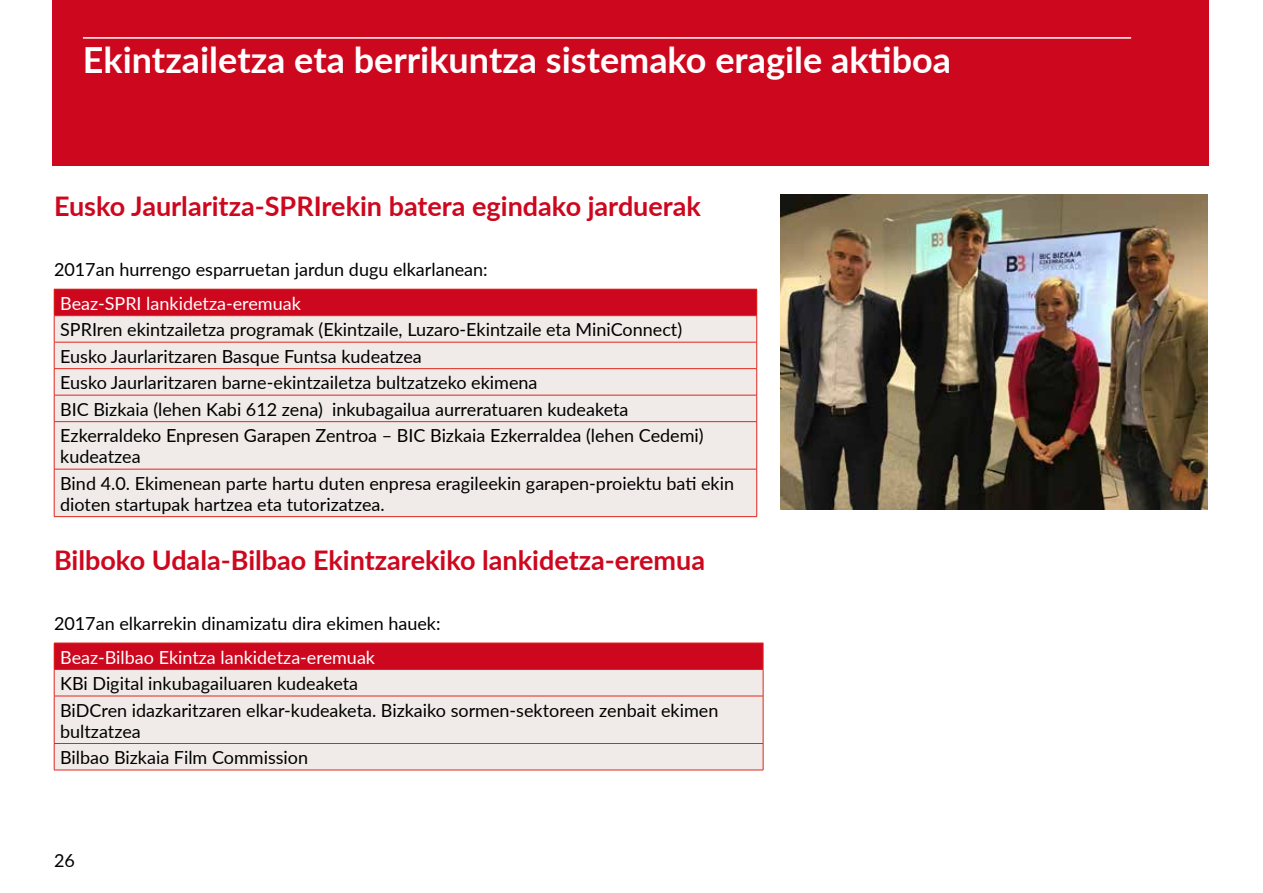
<style>
.page{position:relative;width:1263px;height:893px;background:#fff}
.page>*{position:absolute;margin:0;border:0;box-sizing:border-box;transform-origin:0 0}
.t1{font:700 36px "Lato";color:#fff}
.t2{font:700 27px "Lato";color:#cd071e}
.t3{font:18px/26.5px "Lato";color:#000}
.t4{font:18px "Lato";color:#fff}
</style>
<div class="page">
<img style="left:780px;top:194px;width:427px;height:315px">
<div style="left:53px;top:0;width:1156px;height:166px;background:#cd071e"></div>
<hr style="left:83px;top:37px;width:1048px;height:2px;background:#fff">
<div style="left:54px;top:289px;width:703px;height:27px;background:#cd071e"></div>
<div style="left:55px;top:316px;width:701px;height:200px;background:#f0ebe9"></div>
<hr style="left:54px;top:289px;width:703px;height:1px;background:#e1251b">
<hr style="left:54px;top:315px;width:703px;height:1px;background:#e1251b">
<hr style="left:54px;top:342px;width:703px;height:1px;background:#e1251b">
<hr style="left:54px;top:368px;width:703px;height:1px;background:#e1251b">
<hr style="left:54px;top:395px;width:703px;height:1px;background:#e1251b">
<svg style="left:54px;top:290px;width:1px;height:131px"></svg>
<svg style="left:756px;top:290px;width:1px;height:131px"></svg>
<hr style="left:54px;top:421px;width:703px;height:1px;background:#e1251b">
<hr style="left:54px;top:422px;width:1px;height:47px;background:#e1251b">
<hr style="left:756px;top:422px;width:1px;height:47px;background:#e1251b">
<hr style="left:54px;top:469px;width:703px;height:1px;background:#e1251b">
<hr style="left:54px;top:469px;width:1px;height:47px;background:#e1251b">
<hr style="left:756px;top:469px;width:1px;height:47px;background:#e1251b">
<hr style="left:54px;top:516px;width:703px;height:1px;background:#e1251b">
<div style="left:54px;top:643px;width:709px;height:26px;background:#cd071e"></div>
<div style="left:55px;top:670px;width:708px;height:100px;background:#f0ebe9"></div>
<hr style="left:54px;top:643px;width:709px;height:1px;background:#e1251b">
<hr style="left:54px;top:669px;width:709px;height:1px;background:#e1251b">
<svg style="left:54px;top:644px;width:1px;height:52px"></svg>
<svg style="left:763px;top:643px;width:1px;height:53px"></svg>
<hr style="left:54px;top:696px;width:709px;height:1px;background:#e1251b">
<hr style="left:54px;top:696px;width:1px;height:47px;background:#e1251b">
<hr style="left:763px;top:696px;width:1px;height:47px;background:#e1251b">
<hr style="left:54px;top:743px;width:709px;height:1px;background:#e1251b">
<svg style="left:54px;top:744px;width:1px;height:26px"></svg>
<svg style="left:763px;top:744px;width:1px;height:26px"></svg>
<hr style="left:54px;top:770px;width:709px;height:1px;background:#e1251b">
<h1 class="t1" style="left:83px;top:33px;width:870px">Ekintzailetza eta berrikuntza sistemako eragile aktiboa</h1>
<h2 class="t2" style="left:54px;top:187px;width:648px">Eusko Jaurlaritza-SPRIrekin batera egindako jarduerak</h2>
<p class="t3" style="left:54px;top:256px;width:435px">2017an hurrengo esparruetan jardun dugu elkarlanean:</p>
<p class="t4" style="left:60px;top:290px;width:242px">Beaz-SPRI lankidetza-eremuak</p>
<p class="t3" style="left:60px;top:316px;width:645px">SPRIren ekintzailetza programak (Ekintzaile, Luzaro-Ekintzaile eta MiniConnect)<br>Eusko Jaurlaritzaren Basque Funtsa kudeatzea<br>Eusko Jaurlaritzaren barne-ekintzailetza bultzatzeko ekimena<br>BIC Bizkaia (lehen Kabi 612 zena) inkubagailua aurreratuaren kudeaketa Ezkerraldeko Enpresen Garapen Zentroa – BIC Bizkaia Ezkerraldea (lehen Cedemi)</p>
<p class="t3" style="left:60px;top:443px;width:675px">kudeatzea<br>Bind 4.0. Ekimenean parte hartu duten enpresa eragileekin garapen-proiektu bati ekin</p>
<p class="t3" style="left:60px;top:490px;width:326px">dioten startupak hartzea eta tutorizatzea.</p>
<h2 class="t2" style="left:54px;top:540px;width:652px">Bilboko Udala-Bilbao Ekintzarekiko lankidetza-eremua</h2>
<p class="t3" style="left:54px;top:609px;width:388px">2017an elkarrekin dinamizatu dira ekimen hauek:</p>
<p class="t4" style="left:60px;top:644px;width:316px">Beaz-Bilbao Ekintza lankidetza-eremuak</p>
<p class="t3" style="left:60px;top:669px;width:660px">KBi Digital inkubagailuaren kudeaketa<br>BiDCren idazkaritzaren elkar-kudeaketa. Bizkaiko sormen-sektoreen zenbait ekimen</p>
<p class="t3" style="left:60px;top:717px;width:249px">bultzatzea<br>Bilbao Bizkaia Film Commission</p>
<p class="t3" style="left:54px;top:847px;width:22px">26</p>
</div>
